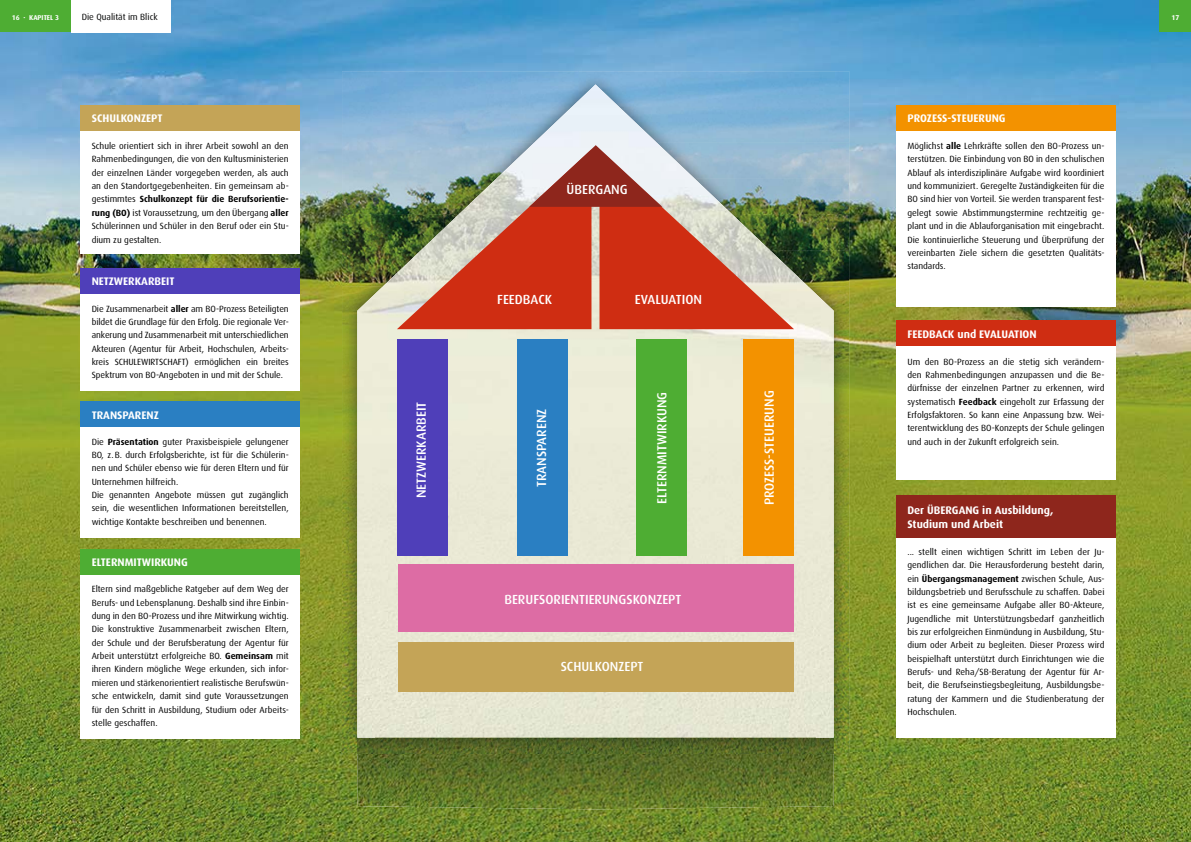
<style>
.page{position:relative;width:1191px;height:842px;background:#fff}
.page>*{position:absolute;margin:0;border:0;box-sizing:border-box;transform-origin:0 0}
.t1{font:500 13.2px "Dax";color:#fff}
.t2{font:700 11px/13.4px "Dax";color:#fff}
.t3{font:9px/13.3px "Dax";color:#000;text-align:justify}
.t4{font:9px "Dax";color:#010202}
.t5{font:700 7px "Dax";color:#fff}
.s1{font-weight:700}
</style>
<div class="page">
<img style="left:0;top:0;width:1191px;height:842px">
<img style="left:342px;top:71px;width:169px;height:143px">
<img style="left:511px;top:71px;width:67px;height:13px">
<img style="left:578px;top:71px;width:271px;height:36px">
<img style="left:833px;top:107px;width:16px;height:35px">
<img style="left:833px;top:142px;width:16px;height:36px">
<img style="left:833px;top:178px;width:16px;height:36px">
<img style="left:342px;top:214px;width:15px;height:72px">
<img style="left:833px;top:214px;width:16px;height:36px">
<img style="left:833px;top:250px;width:16px;height:36px">
<img style="left:342px;top:286px;width:15px;height:36px">
<img style="left:833px;top:286px;width:16px;height:36px">
<img style="left:342px;top:322px;width:15px;height:431px">
<img style="left:833px;top:322px;width:16px;height:431px">
<img style="left:357px;top:84px;width:476px;height:725px">
<div style="left:398px;top:642px;width:395px;height:49px;background:#c4a457"></div>
<div style="left:398px;top:564px;width:395px;height:68px;background:#dd6ca4"></div>
<div style="left:397px;top:339px;width:51px;height:217px;background:#4f3fb9"></div>
<div style="left:743px;top:339px;width:50px;height:217px;background:#f39200"></div>
<div style="left:636px;top:339px;width:50px;height:217px;background:#4ead33"></div>
<div style="left:517px;top:339px;width:51px;height:217px;background:#2a7fc2"></div>
<svg style="left:397px;top:145px;width:397px;height:184px;background:#bb7666"></svg>
<div style="left:1159px;top:0;width:32px;height:32px;background:#4ead33"></div>
<div style="left:80px;top:131px;width:220px;height:123px;background:#fff"></div>
<div style="left:80px;top:105px;width:220px;height:26px;background:#c4a457"></div>
<div style="left:80px;top:426px;width:220px;height:112px;background:#fff"></div>
<div style="left:896px;top:346px;width:219px;height:134px;background:#fff"></div>
<div style="left:80px;top:574px;width:220px;height:164px;background:#fff"></div>
<div style="left:896px;top:131px;width:219px;height:175px;background:#fff"></div>
<div style="left:80px;top:293px;width:220px;height:97px;background:#fff"></div>
<div style="left:80px;top:268px;width:220px;height:25px;background:#4f3fb9"></div>
<div style="left:80px;top:402px;width:220px;height:25px;background:#2a7fc2"></div>
<div style="left:80px;top:549px;width:220px;height:26px;background:#4ead33"></div>
<div style="left:896px;top:105px;width:219px;height:26px;background:#f39200"></div>
<div style="left:896px;top:321px;width:219px;height:25px;background:#cf2d12"></div>
<div style="left:896px;top:537px;width:219px;height:201px;background:#fff"></div>
<div style="left:896px;top:495px;width:219px;height:43px;background:#8e261c"></div>
<div style="left:0;top:0;width:71px;height:32px;background:#4ead33"></div>
<div style="left:71px;top:0;width:99px;height:32px;background:#fff"></div>
<h1 class="t5" style="left:12px;top:13px;width:49px">16 · KAPITEL 3</h1>
<h1 class="t4" style="left:82px;top:12px;width:77px">Die Qualität im Blick</h1>
<p class="t5" style="left:1171px;top:13px;width:9px">17</p>
<h2 class="t2" style="left:92px;top:112px;width:72px">SCHULKONZEPT</h2>
<p class="t3" style="left:92px;top:139px;width:199px">Schule orientiert sich in ihrer Arbeit sowohl an den Rahmenbedingungen, die von den Kultusministerien der einzelnen Länder vorgegeben werden, als auch an den Standortgegebenheiten. Ein gemeinsam ab&shy;gestimmtes <span class="s1">Schulkonzept für die Berufsorientie&shy;rung (BO)</span> ist Voraussetzung, um den Übergang <span class="s1">aller </span>Schülerinnen und Schüler in den Beruf oder ein Stu&shy;dium zu gestalten.</p>
<h2 class="t2" style="left:92px;top:274px;width:84px">NETZWERKARBEIT</h2>
<p class="t3" style="left:92px;top:302px;width:199px">Die Zusammenarbeit <span class="s1">aller</span> am BO-Prozess Beteiligten bildet die Grundlage für den Erfolg. Die regionale Ver&shy;ankerung und Zusammenarbeit mit unterschiedlichen Akteuren (Agentur für Arbeit, Hochschulen, Arbeits&shy;kreis SCHULEWIRTSCHAFT) ermöglichen ein breites Spektrum von BO-Angeboten in und mit der Schule.</p>
<h2 class="t2" style="left:92px;top:408px;width:69px">TRANSPARENZ</h2>
<p class="t3" style="left:92px;top:435px;width:199px">Die <span class="s1">Präsentation</span> guter Praxisbeispiele gelungener BO, z. B. durch Erfolgsberichte, ist für die Schülerin&shy;nen und Schüler ebenso wie für deren Eltern und für Unternehmen hilfreich.</p>
<p class="t3" style="left:92px;top:488px;width:199px">Die genannten Angebote müssen gut zugänglich sein, die wesentlichen Informationen bereitstellen, wichtige Kontakte beschreiben und benennen.</p>
<h2 class="t2" style="left:92px;top:556px;width:98px">ELTERNMITWIRKUNG</h2>
<p class="t3" style="left:92px;top:583px;width:199px">Eltern sind maßgebliche Ratgeber auf dem Weg der Berufs- und Lebensplanung. Deshalb sind ihre Einbin&shy;dung in den BO-Prozess und ihre Mitwirkung wichtig.<br>Die konstruktive Zusammenarbeit zwischen Eltern, der Schule und der Berufsberatung der Agentur für Arbeit unterstützt erfolgreiche BO. <span class="s1">Gemeinsam</span> mit ihren Kindern mögliche Wege erkunden, sich infor&shy;mieren und stärkenorientiert realistische Berufswün&shy;sche entwickeln, damit sind gute Voraussetzungen für den Schritt in Ausbildung, Studium oder Arbeits&shy;stelle geschaffen.</p>
<p class="t1" style="left:566px;top:182px;width:63px">ÜBERGANG</p>
<p class="t1" style="left:497px;top:292px;width:56px">FEEDBACK</p>
<p class="t1" style="left:414px;top:498px;width:98px;rotate:-90deg">NETZWERKARBEIT</p>
<p class="t1" style="left:534px;top:487px;width:80px;rotate:-90deg">TRANSPARENZ</p>
<p class="t1" style="left:635px;top:292px;width:69px">EVALUATION</p>
<p class="t1" style="left:654px;top:504px;width:114px;rotate:-90deg">ELTERNMITWIRKUNG</p>
<p class="t1" style="left:762px;top:505px;width:116px;rotate:-90deg">PROZESS-STEUERUNG</p>
<p class="t1" style="left:504px;top:592px;width:178px">BERUFSORIENTIERUNGSKONZEPT</p>
<p class="t1" style="left:560px;top:659px;width:84px">SCHULKONZEPT</p>
<h2 class="t2" style="left:907px;top:112px;width:100px">PROZESS-STEUERUNG</h2>
<p class="t3" style="left:907px;top:139px;width:199px">Möglichst <span class="s1">alle</span> Lehrkräfte sollen den BO-Prozess un&shy;terstützen. Die Einbindung von BO in den schulischen Ablauf als interdisziplinäre Aufgabe wird koordiniert und kommuniziert. Geregelte Zuständigkeiten für die BO sind hier von Vorteil. Sie werden transparent fest&shy;gelegt sowie Abstimmungstermine rechtzeitig ge&shy;plant und in die Ablauforganisation mit eingebracht.<br>Die kontinuierliche Steuerung und Überprüfung der vereinbarten Ziele sichern die gesetzten Qualitäts&shy;standards.</p>
<h2 class="t2" style="left:907px;top:327px;width:131px">FEEDBACK und EVALUATION</h2>
<p class="t3" style="left:907px;top:355px;width:199px">Um den BO-Prozess an die stetig sich verändern&shy;den Rahmenbedingungen anzupassen und die Be&shy;dürfnisse der einzelnen Partner zu erkennen, wird systematisch <span class="s1">Feedback</span> eingeholt zur Erfassung der Erfolgsfaktoren. So kann eine Anpassung bzw. Wei&shy;terentwicklung des BO-Konzepts der Schule gelingen und auch in der Zukunft erfolgreich sein.</p>
<h2 class="t2" style="left:907px;top:504px;width:148px">Der ÜBERGANG in Ausbildung,<br>Studium und Arbeit</h2>
<p class="t3" style="left:907px;top:545px;width:199px">... stellt einen wichtigen Schritt im Leben der Ju&shy;gendlichen dar. Die Herausforderung besteht darin, ein <span class="s1">Übergangsmanagement</span> zwischen Schule, Aus&shy;bildungsbetrieb und Berufsschule zu schaffen. Dabei ist es eine gemeinsame Aufgabe aller BO-Akteure, Jugendliche mit Unterstützungsbedarf ganzheitlich bis zur erfolgreichen Einmündung in Ausbildung, Stu&shy;dium oder Arbeit zu begleiten. Dieser Prozess wird beispielhaft unterstützt durch Einrichtungen wie die Berufs- und Reha/SB-Beratung der Agentur für Ar&shy;beit, die Berufseinstiegsbegleitung, Ausbildungsbe&shy;ratung der Kammern und die Studienberatung der Hochschulen.</p>
</div>
